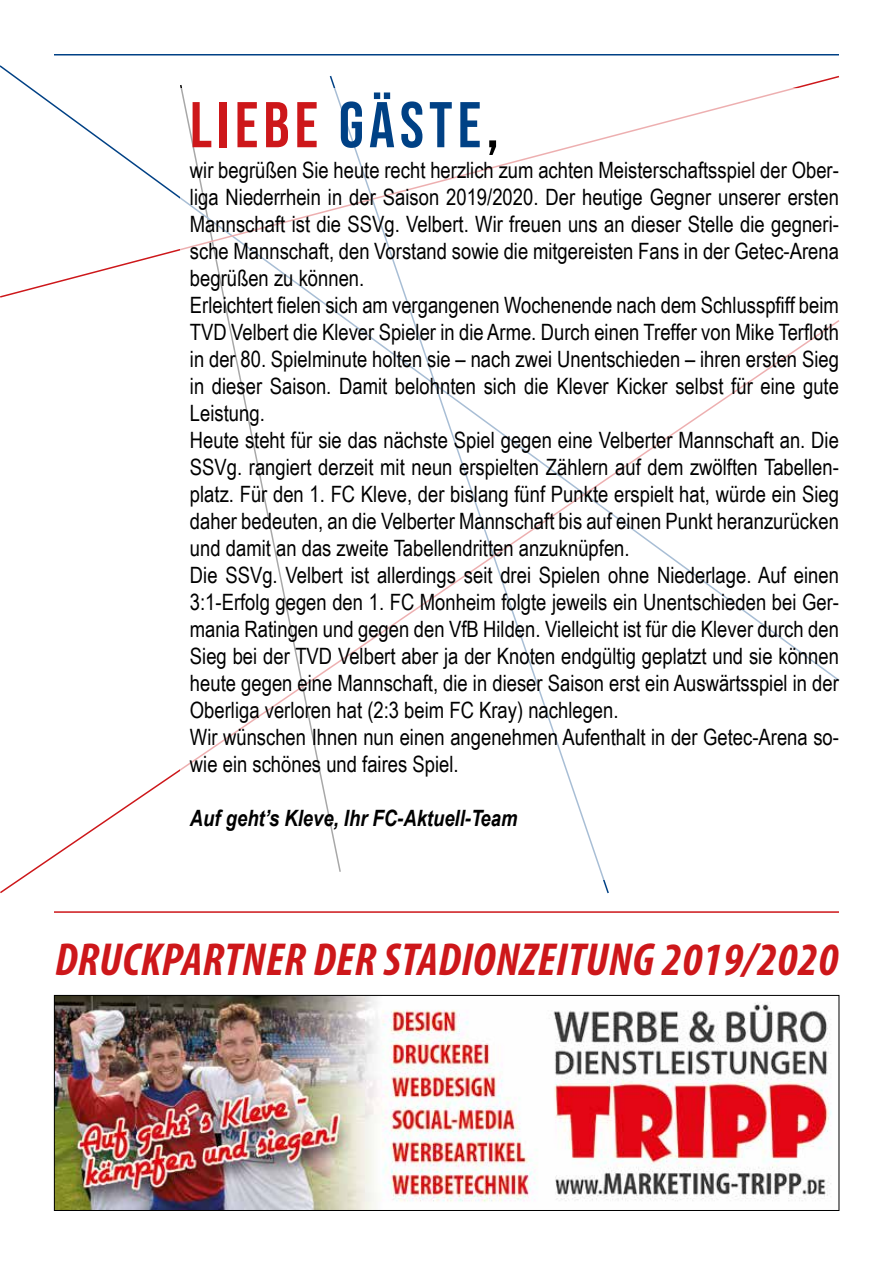
<style>
.page{position:relative;width:893px;height:1263px;background:#fff}
.page>*{position:absolute;margin:0;border:0;box-sizing:border-box;transform-origin:0 0}
.t1{font:64.5px "Bebas Neue";letter-spacing:.08em;color:#cd171a}
.t2{font:italic 700 condensed 46.5px "Myriad Pro";letter-spacing:.01em;color:#cd171a}
.t3{font:22.5px/27px "Arial Narrow";color:#000}
.t4{font:italic 700 22.5px "Arial Narrow";color:#000}
.s1{color:#004185}
.s2{color:#000}
</style>
<div class="page">
<svg style="left:0;top:75px;width:839px;height:223px"></svg>
<hr style="left:54px;top:54px;width:785px;height:2px;background:#004185">
<hr style="left:54px;top:911px;width:785px;height:2px;background:#cd171a">
<img style="left:56px;top:997px;width:776px;height:212px">
<div style="left:54px;top:995px;width:785px;height:216px;border:1px solid #000"></div>
<div style="left:180px;top:88px;width:676px;height:792px;background:#fff"></div>
<h1 class="t1" style="left:190px;top:88px;width:310px">LIEBE <span class="s1">GÄSTE</span><span class="s2">,</span></h1>
<p class="t3" style="left:190px;top:155px;width:651px">wir begrüßen Sie heute recht herzlich zum achten Meisterschaftsspiel der Ober&shy;liga Niederrhein in der Saison 2019/2020. Der heutige Gegner unserer ersten Mannschaft ist die SSVg. Velbert. Wir freuen uns an dieser Stelle die gegneri&shy;sche Mannschaft, den Vorstand sowie die mitgereisten Fans in der Getec-Arena begrüßen zu können.<br>Erleichtert fielen sich am vergangenen Wochenende nach dem Schlusspfiff beim TVD Velbert die Klever Spieler in die Arme. Durch einen Treffer von Mike Terfloth in der 80. Spielminute holten sie – nach zwei Unentschieden – ihren ersten Sieg in dieser Saison. Damit belohnten sich die Klever Kicker selbst für eine gute Leistung.<br>Heute steht für sie das nächste Spiel gegen eine Velberter Mannschaft an. Die SSVg. rangiert derzeit mit neun erspielten Zählern auf dem zwölften Tabellen&shy;platz. Für den 1. FC Kleve, der bislang fünf Punkte erspielt hat, würde ein Sieg daher bedeuten, an die Velberter Mannschaft bis auf einen Punkt heranzurücken und damit an das zweite Tabellendritten anzuknüpfen.<br>Die SSVg. Velbert ist allerdings seit drei Spielen ohne Niederlage. Auf einen 3:1-Erfolg gegen den 1. FC Monheim folgte jeweils ein Unentschieden bei Ger&shy;mania Ratingen und gegen den VfB Hilden. Vielleicht ist für die Klever durch den Sieg bei der TVD Velbert aber ja der Knoten endgültig geplatzt und sie können heute gegen eine Mannschaft, die in dieser Saison erst ein Auswärtsspiel in der Oberliga verloren hat (2:3 beim FC Kray) nachlegen.<br>Wir wünschen Ihnen nun einen angenehmen Aufenthalt in der Getec-Arena so&shy;wie ein schönes und faires Spiel.</p>
<p class="t4" style="left:190px;top:801px;width:329px">Auf geht’s Kleve, Ihr FC-Aktuell-Team</p>
<h2 class="t2" style="left:55px;top:930px;width:785px">DRUCKPARTNER DER STADIONZEITUNG 2019/2020</h2>
</div>
